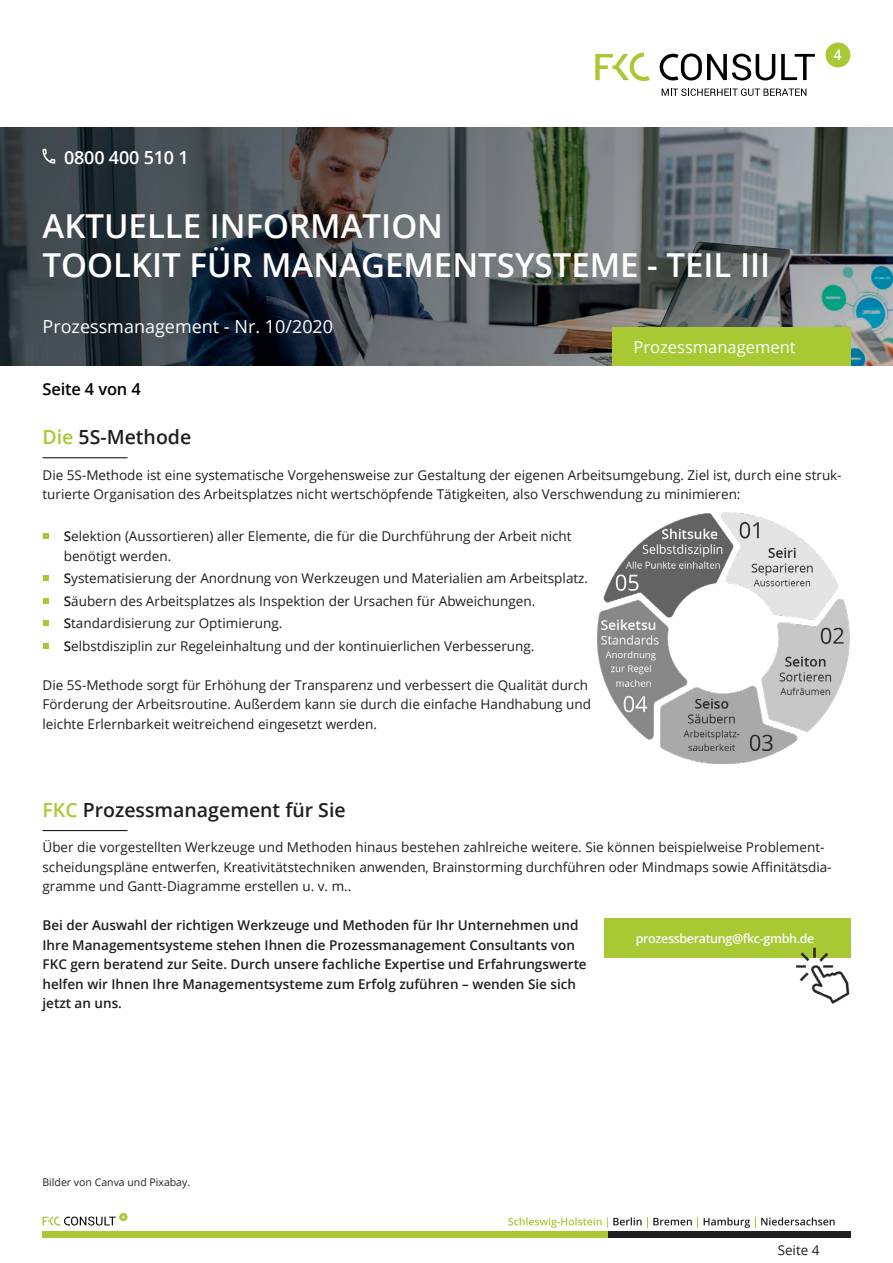
<style>
.page{position:relative;width:893px;height:1263px;background:#fff}
.page>*{position:absolute;margin:0;border:0;box-sizing:border-box;transform-origin:0 0}
.t1{font:600 33px/39px "Open Sans";color:#fff}
.t2{font:600 19.5px "Open Sans";color:#1f1e20}
.t3{font:18px "Open Sans";color:#fff}
.t4{font:600 18px "Open Sans";letter-spacing:-.01em;color:#fff}
.t5{font:16.5px "Open Sans";color:#fff}
.t6{font:600 16.5px "Open Sans";letter-spacing:-.01em;color:#000}
.t7{font:13.5px/19.5px "Open Sans";color:#1f1e20}
.t8{font:600 13.5px/19.5px "Open Sans";color:#1f1e20}
.t9{font:600 12.45px "Open Sans";letter-spacing:-.025em;color:#fff}
.t10{font:10.5px "Open Sans";color:#1f1e20}
.s1{color:#a8c834}
.s2{font-weight:600}
</style>
<div class="page">
<img style="left:0;top:128px;width:893px;height:238px">
<svg style="left:595px;top:53px;width:55px;height:28px"></svg>
<svg style="left:660px;top:53px;width:115px;height:28px"></svg>
<svg style="left:781px;top:54px;width:34px;height:26px"></svg>
<div style="left:825px;top:43px;width:25px;height:24px;background:#a8c834;border-radius:50%"></div>
<svg style="left:834px;top:50px;width:7px;height:10px"></svg>
<svg style="left:662px;top:88px;width:144px;height:8px"></svg>
<svg style="left:43px;top:1216px;width:73px;height:10px"></svg>
<svg style="left:119px;top:1213px;width:9px;height:8px"></svg>
<div style="left:43px;top:1231px;width:578px;height:6px;background:#a8c834"></div>
<div style="left:608px;top:1231px;width:242px;height:6px;background:#1f1e20"></div>
<svg style="left:704px;top:1217px;width:131px;height:11px"></svg>
<svg style="left:508px;top:1217px;width:190px;height:11px"></svg>
<div style="left:612px;top:327px;width:238px;height:39px;background:#a8c834"></div>
<svg style="left:43px;top:149px;width:12px;height:15px"></svg>
<hr style="left:43px;top:457px;width:85px;height:1px;background:#1f1e20">
<hr style="left:43px;top:830px;width:85px;height:1px;background:#1f1e20">
<svg style="left:43px;top:533px;width:5px;height:6px"></svg>
<svg style="left:43px;top:575px;width:5px;height:6px"></svg>
<svg style="left:43px;top:598px;width:5px;height:5px"></svg>
<svg style="left:43px;top:620px;width:5px;height:6px"></svg>
<svg style="left:43px;top:643px;width:5px;height:5px"></svg>
<div style="left:604px;top:918px;width:246px;height:40px;background:#a8c834"></div>
<img style="left:795px;top:948px;width:55px;height:55px">
<img style="left:597px;top:512px;width:253px;height:252px">
<h3 class="t4" style="left:64px;top:145px;width:126px">0800 400 510 1</h3>
<h1 class="t1" style="left:43px;top:206px;width:729px">AKTUELLE INFORMATION<br>TOOLKIT FÜR MANAGEMENTSYSTEME - TEIL III</h1>
<h3 class="t3" style="left:43px;top:314px;width:292px">Prozessmanagement - Nr. 10/2020</h3>
<p class="t6" style="left:43px;top:378px;width:100px">Seite 4 von 4</p>
<p class="t5" style="left:634px;top:336px;width:164px">Prozessmanagement</p>
<h2 class="t2" style="left:43px;top:424px;width:150px"><span class="s1">Die</span> 5S-Methode</h2>
<p class="t7" style="left:43px;top:465px;width:801px">Die 5S-Methode ist eine systematische Vorgehensweise zur Gestaltung der eigenen Arbeitsumgebung. Ziel ist, durch eine struk&shy;turierte Organisation des Arbeitsplatzes nicht wertschöpfende Tätigkeiten, also Verschwendung zu minimieren:</p>
<p class="t7" style="left:64px;top:526px;width:509px"><span class="s2">S</span>elektion (Aussortieren) aller Elemente, die für die Durchführung der Arbeit nicht benötigt werden.</p>
<p class="t7" style="left:64px;top:567px;width:526px;line-height:22.5px"><span class="s2">S</span>ystematisierung der Anordnung von Werkzeugen und Materialien am Arbeitsplatz.<br><span class="s2">S</span>äubern des Arbeitsplatzes als Inspektion der Ursachen für Abweichungen.<br><span class="s2">S</span>tandardisierung zur Optimierung.<br><span class="s2">S</span>elbstdisziplin zur Regeleinhaltung und der kontinuierlichen Verbesserung.</p>
<p class="t7" style="left:43px;top:675px;width:550px">Die 5S-Methode sorgt für Erhöhung der Transparenz und verbessert die Qualität durch<br>Förderung der Arbeitsroutine. Außerdem kann sie durch die einfache Handhabung und leichte Erlernbarkeit weitreichend eingesetzt werden.</p>
<h2 class="t2" style="left:43px;top:797px;width:305px"><span class="s1">FKC</span> Prozessmanagement für Sie</h2>
<p class="t7" style="left:43px;top:837px;width:791px">Über die vorgestellten Werkzeuge und Methoden hinaus bestehen zahlreiche weitere. Sie können beispielweise Problement&shy;scheidungspläne entwerfen, Kreativitätstechniken anwenden, Brainstorming durchführen oder Mindmaps sowie Affinitätsdia&shy;gramme und Gantt-Diagramme erstellen u. v. m..</p>
<p class="t8" style="left:43px;top:915px;width:546px">Bei der Auswahl der richtigen Werkzeuge und Methoden für Ihr Unternehmen und Ihre Managementsysteme stehen Ihnen die Prozessmanagement Consultants von FKC gern beratend zur Seite. Durch unsere fachliche Expertise und Erfahrungswerte helfen wir Ihnen Ihre Managementsysteme zum Erfolg zuführen – wenden Sie sich jetzt an uns.</p>
<p class="t9" style="left:636px;top:930px;width:180px">prozessberatung@fkc-gmbh.de</p>
<p class="t10" style="left:43px;top:1175px;width:149px">Bilder von Canva und Pixabay.</p>
<p class="t7" style="left:778px;top:1240px;width:43px">Seite 4</p>
</div>
